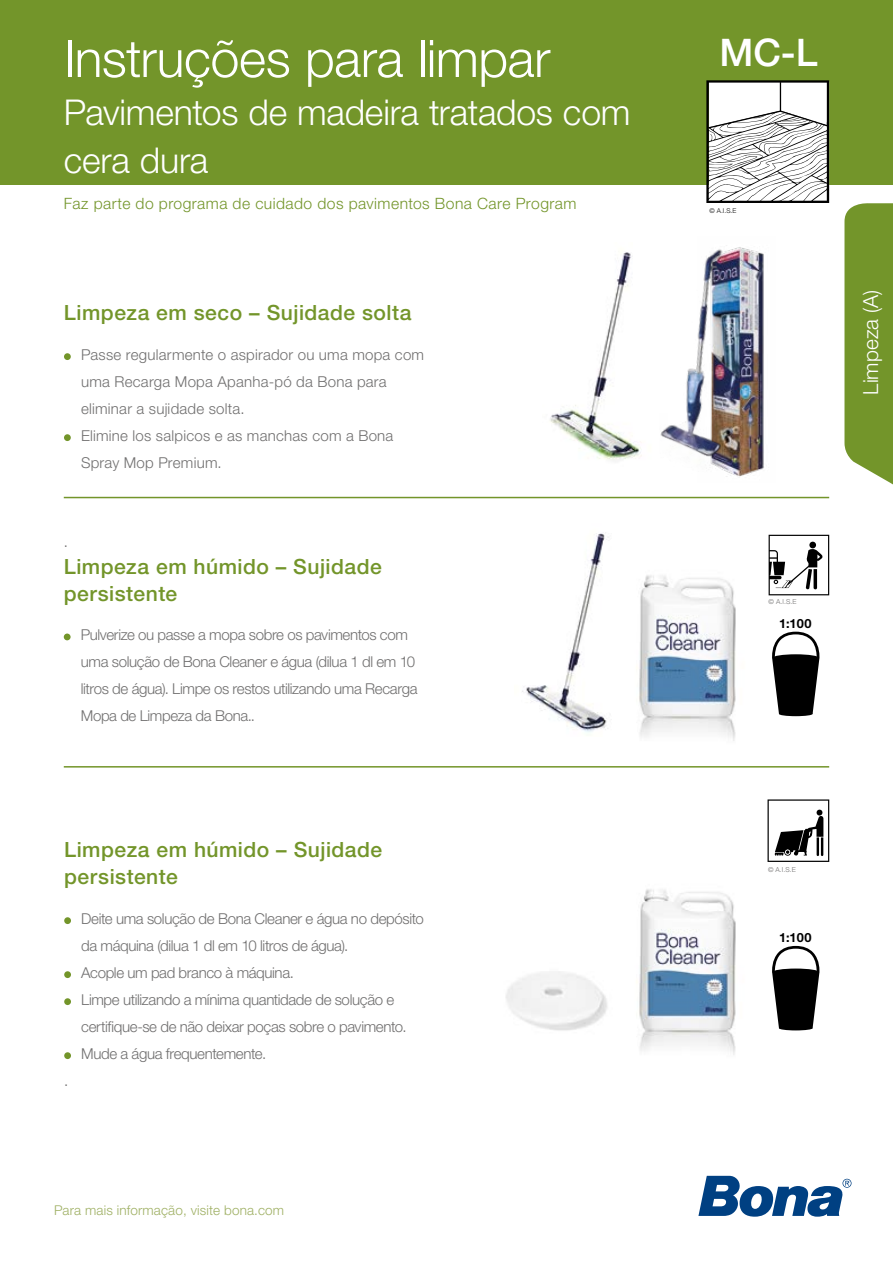
<style>
.page{position:relative;width:893px;height:1263px;background:#fff}
.page>*{position:absolute;margin:0;border:0;box-sizing:border-box;transform-origin:0 0}
.t1{font:300 51.75px "Helvetica Neue";letter-spacing:-.01em;color:#fff}
.t2{font:500 38.1px "Helvetica Neue";color:#fff}
.t3{font:300 35.55px/48px "Helvetica Neue";letter-spacing:-.005em;color:#fff}
.t4{font:500 21px/27px "Helvetica Neue";letter-spacing:.025em;color:#73952a}
.t5{font:300 20.85px "Helvetica Neue";color:#fff}
.t6{font:300 15.6px "Helvetica Neue";letter-spacing:.03em;color:#73952a}
.t7{font:300 15px/27px "Helvetica Neue";letter-spacing:-.02em;color:#706f6f}
.t8{font:300 15px/27px "Helvetica Neue";letter-spacing:.015em;color:#706f6f}
.t9{font:300 13.5px "Helvetica Neue";letter-spacing:.01em;color:#9fb064}
.t10{font:700 12.75px "Helvetica Neue";letter-spacing:.025em;color:#000}
.t11{font:300 6.9px "Helvetica Neue";color:#706f6f}
.t12{font:300 6.6px "Helvetica Neue";color:#000}
</style>
<div class="page">
<svg style="left:844px;top:203px;width:49px;height:282px;background:#7c9c38"></svg>
<div style="left:0;top:0;width:893px;height:184px;background:#73952a"></div>
<div style="left:64px;top:353px;width:7px;height:7px;background:#73952a;border-radius:50%"></div>
<div style="left:64px;top:434px;width:7px;height:7px;background:#73952a;border-radius:50%"></div>
<svg style="left:698px;top:1176px;width:153px;height:41px"></svg>
<svg style="left:767px;top:799px;width:62px;height:63px"></svg>
<img style="left:639px;top:889px;width:97px;height:166px">
<img style="left:639px;top:575px;width:97px;height:166px">
<div style="left:64px;top:633px;width:7px;height:7px;background:#73952a;border-radius:50%"></div>
<div style="left:64px;top:917px;width:7px;height:7px;background:#73952a;border-radius:50%"></div>
<div style="left:64px;top:971px;width:7px;height:7px;background:#73952a;border-radius:50%"></div>
<div style="left:64px;top:998px;width:7px;height:7px;background:#73952a;border-radius:50%"></div>
<div style="left:64px;top:1052px;width:7px;height:7px;background:#73952a;border-radius:50%"></div>
<svg style="left:706px;top:80px;width:123px;height:123px;background:#d2d3d2"></svg>
<svg style="left:769px;top:535px;width:60px;height:60px"></svg>
<hr style="left:64px;top:497px;width:765px;height:1px;background:#73952a">
<hr style="left:64px;top:766px;width:765px;height:1px;background:#73952a">
<svg style="left:772px;top:632px;width:48px;height:82px"></svg>
<div style="left:772px;top:654px;width:47px;height:7px;background:#000;border-radius:50%"></div>
<hr style="left:779px;top:712px;width:34px;height:4px;background:#000;border-radius:50%">
<svg style="left:772px;top:946px;width:48px;height:82px"></svg>
<div style="left:772px;top:968px;width:47px;height:8px;background:#000;border-radius:50%"></div>
<hr style="left:779px;top:1026px;width:34px;height:4px;background:#000;border-radius:50%">
<img style="left:550px;top:252px;width:92px;height:209px">
<img style="left:522px;top:532px;width:87px;height:201px">
<img style="left:506px;top:971px;width:102px;height:60px">
<img style="left:761px;top:253px;width:3px;height:217px">
<img style="left:660px;top:247px;width:101px;height:230px">
<h2 class="t2" style="left:719px;top:30px;width:100px">MC-L</h2>
<h1 class="t1" style="left:64px;top:27px;width:488px">Instruções para limpar</h1>
<h3 class="t3" style="left:64px;top:88px;width:568px">Pavimentos de madeira tratados com cera dura</h3>
<p class="t6" style="left:64px;top:193px;width:514px">Faz parte do programa de cuidado dos pavimentos Bona Care Program</p>
<p class="t12" style="left:709px;top:206px;width:28px">© A.I.S.E</p>
<h3 class="t4" style="left:64px;top:299px;width:349px">Limpeza em seco – Sujidade solta</h3>
<p class="t8" style="left:81px;top:341px;width:345px">Passe regularmente o aspirador ou uma mopa com uma Recarga Mopa Apanha-pó da Bona para eliminar a sujidade solta.<br>Elimine los salpicos e as manchas com a Bona Spray Mop Premium.</p>
<p class="t7" style="left:64px;top:527px;width:6px">.</p>
<h3 class="t4" style="left:64px;top:552px;width:319px">Limpeza em húmido – Sujidade persistente</h3>
<p class="t7" style="left:81px;top:621px;width:338px">Pulverize ou passe a mopa sobre os pavimentos com uma solução de Bona Cleaner e água (dilua 1 dl em 10 litros de água). Limpe os restos utilizando uma Recarga Mopa de Limpeza da Bona..</p>
<p class="t11" style="left:769px;top:597px;width:29px">© A.I.S.E</p>
<p class="t10" style="left:779px;top:616px;width:34px">1:100</p>
<h3 class="t5" style="left:858px;top:394px;width:106px;rotate:-90deg">Limpeza (A)</h3>
<h3 class="t4" style="left:64px;top:836px;width:319px">Limpeza em húmido – Sujidade persistente</h3>
<p class="t7" style="left:81px;top:905px;width:344px">Deite uma solução de Bona Cleaner e água no depósito da máquina (dilua 1 dl em 10 litros de água).<br>Acople um pad branco à máquina.<br>Limpe utilizando a mínima quantidade de solução e certifique-se de não deixar poças sobre o pavimento.<br>Mude a água frequentemente.</p>
<p class="t7" style="left:64px;top:1067px;width:6px">.</p>
<p class="t11" style="left:768px;top:865px;width:29px">© A.I.S.E</p>
<p class="t10" style="left:779px;top:930px;width:34px">1:100</p>
<p class="t9" style="left:54px;top:1201px;width:232px">Para mais informação, visite bona.com</p>
</div>
